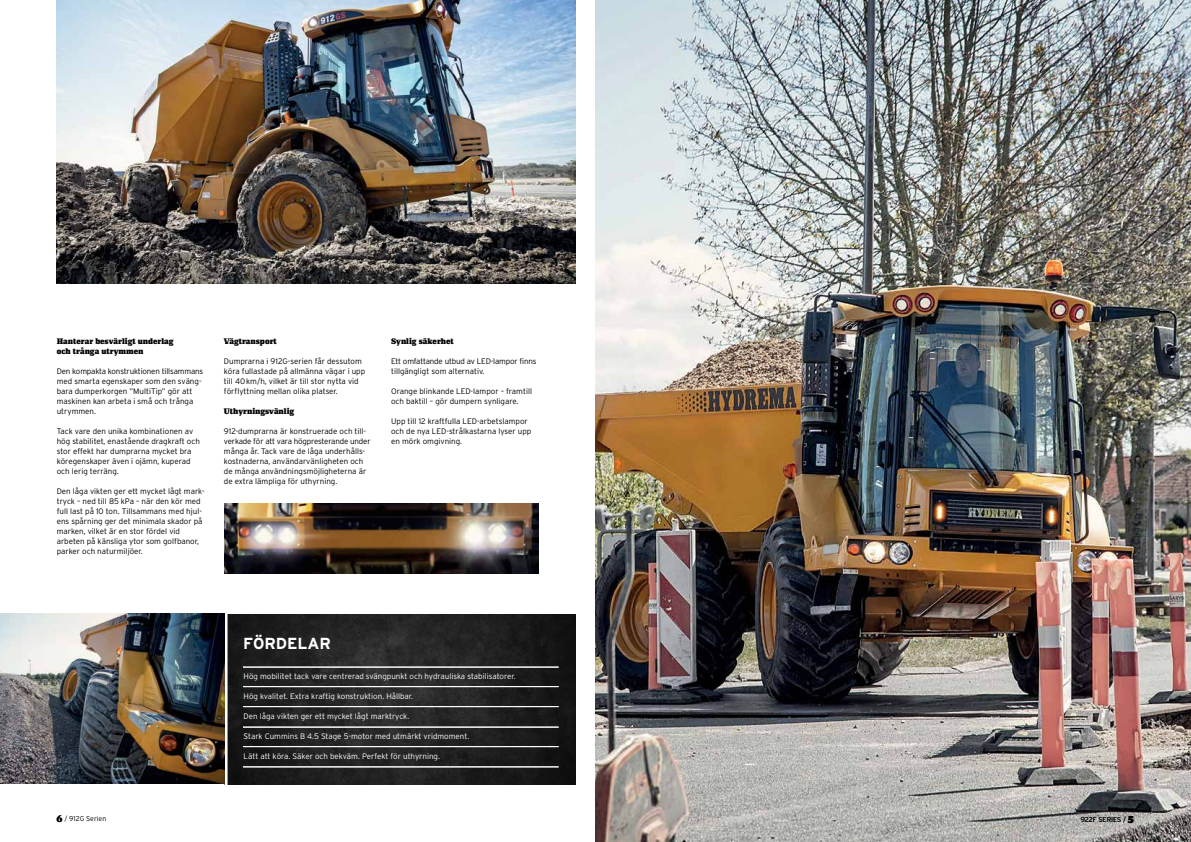
<style>
.page{position:relative;width:1191px;height:842px;background:#fff}
.page>*{position:absolute;margin:0;border:0;box-sizing:border-box;transform-origin:0 0}
.t1{font:700 16px "Interstate";color:#fff}
.t2{font:300 8px/10px "Interstate";color:#000}
.t3{font:300 8px "Interstate";color:#fff}
.t4{font:8px/10px "Impacto";color:#000}
.t5{font:300 8px/10px "Interstate";letter-spacing:-.02em;color:#000}
.t6{font:300 7px "Interstate";color:#000}
.s1{font-family:"Impacto";font-weight:400;font-size:10px}
</style>
<div class="page">
<img style="left:595px;top:0;width:596px;height:842px">
<img style="left:0;top:613px;width:575px;height:171px">
<hr style="left:220px;top:605px;width:3px;height:193px;background:#fff">
<img style="left:57px;top:0;width:518px;height:283px">
<hr style="left:243px;top:667px;width:315px;height:1px;background:#fff">
<hr style="left:243px;top:686px;width:315px;height:1px;background:#fff">
<hr style="left:243px;top:706px;width:315px;height:1px;background:#fff">
<hr style="left:243px;top:727px;width:315px;height:1px;background:#fff">
<hr style="left:243px;top:746px;width:315px;height:1px;background:#fff">
<hr style="left:224px;top:605px;width:3px;height:193px;background:#fff">
<img style="left:224px;top:503px;width:315px;height:70px">
<hr style="left:243px;top:767px;width:315px;height:1px;background:#fff">
<p class="t4" style="left:57px;top:336px;width:118px">Hanterar besvärligt underlag och trånga utrymmen</p>
<p class="t2" style="left:57px;top:366px;width:148px">Den kompakta konstruktionen tillsammans med smarta egenskaper som den sväng&shy;bara dumperkorgen ”MultiTip” gör att maskinen kan arbeta i små och trånga utrymmen.</p>
<p class="t2" style="left:57px;top:426px;width:145px">Tack vare den unika kombinationen av hög stabilitet, enastående dragkraft och stor effekt har dumprarna mycket bra köregenskaper även i ojämn, kuperad och lerig terräng.</p>
<p class="t2" style="left:57px;top:486px;width:149px">Den låga vikten ger ett mycket lågt mark&shy;tryck – ned till 85 kPa – när den kör med full last på 10 ton. Tillsammans med hjul&shy;ens spårning ger det minimala skador på marken, vilket är en stor fördel vid arbeten på känsliga ytor som golfbanor, parker och naturmiljöer.</p>
<p class="t4" style="left:224px;top:336px;width:54px">Vägtransport</p>
<p class="t2" style="left:224px;top:356px;width:143px">Dumprarna i 912G-serien får dessutom köra fullastade på allmänna vägar i upp till 40 km/h, vilket är till stor nytta vid förflyttning mellan olika platser.</p>
<p class="t4" style="left:224px;top:406px;width:72px">Uthyrningsvänlig</p>
<p class="t2" style="left:224px;top:426px;width:148px">912-dumprarna är konstruerade och till&shy;verkade för att vara högpresterande under många år. Tack vare de låga underhålls&shy;kostnaderna, användarvänligheten och de många användningsmöjligheterna är de extra lämpliga för uthyrning.</p>
<p class="t4" style="left:391px;top:336px;width:64px">Synlig säkerhet</p>
<p class="t5" style="left:391px;top:356px;width:147px">Ett omfattande utbud av LED-lampor finns tillgängligt som alternativ.</p>
<p class="t2" style="left:391px;top:386px;width:142px">Orange blinkande LED-lampor – framtill och baktill – gör dumpern synligare.</p>
<p class="t2" style="left:391px;top:416px;width:142px">Upp till 12 kraftfulla LED-arbetslampor och de nya LED-strålkastarna lyser upp en mörk omgivning.</p>
<p class="t6" style="left:56px;top:815px;width:51px"><span class="s1">6</span> / 912G Serien</p>
<h1 class="t1" style="left:243px;top:634px;width:89px">FÖRDELAR</h1>
<p class="t3" style="left:243px;top:671px;width:273px">Hög mobilitet tack vare centrerad svängpunkt och hydrauliska stabilisatorer.</p>
<p class="t3" style="left:243px;top:691px;width:171px">Hög kvalitet. Extra kraftig konstruktion. Hållbar.</p>
<p class="t3" style="left:243px;top:712px;width:167px">Den låga vikten ger ett mycket lågt marktryck.</p>
<p class="t3" style="left:243px;top:732px;width:227px">Stark Cummins B 4.5 Stage 5-motor med utmärkt vridmoment.</p>
<p class="t3" style="left:243px;top:752px;width:198px">Lätt att köra. Säker och bekväm. Perfekt för uthyrning.</p>
<p class="t6" style="left:1080px;top:816px;width:55px">922F SERIES / <span class="s1">5</span></p>
</div>
